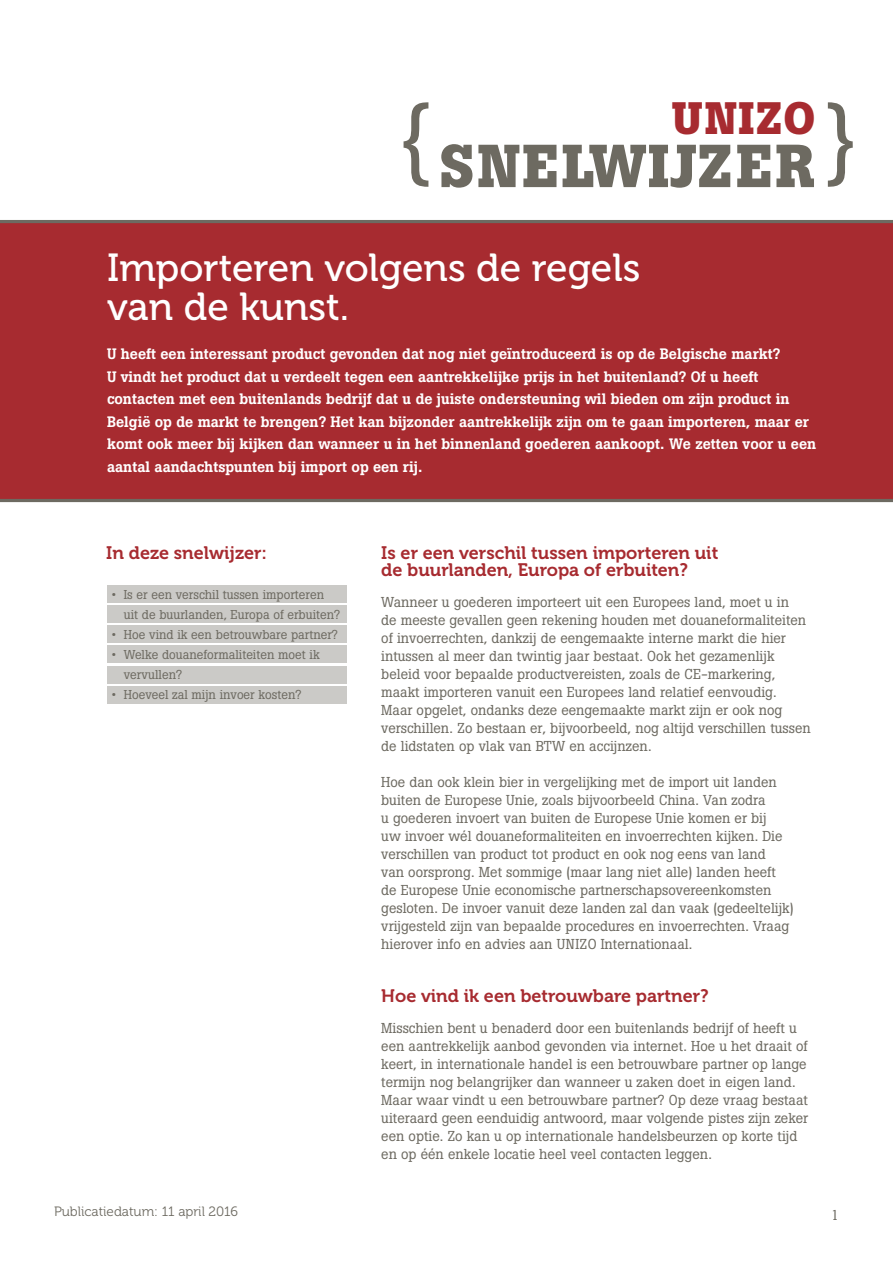
<style>
.page{position:relative;width:893px;height:1263px;background:#fff}
.page>*{position:absolute;margin:0;border:0;box-sizing:border-box;transform-origin:0 0}
.t1{font:91.95px "Boton";color:#6d6a61}
.t2{font:700 60px "Boton";letter-spacing:.04em;color:#6d6a61}
.t3{font:700 45px "Boton";letter-spacing:.03em;color:#a72b30}
.t4{font:39px "Museo 500";color:#fff}
.t5{font:18px "Museo 700";color:#a72b30}
.t6{font:500 15px/22.5px "Boton";color:#fff}
.t7{font:14.25px/18px "Boton";color:#6d6a61}
.t8{font:13.5px "Museo 300";color:#6d6a61}
.t9{font:12.75px "Boton";color:#6d6a61}
</style>
<div class="page">
<div style="left:0;top:222px;width:893px;height:277px;background:#a72b30"></div>
<hr style="left:0;top:220px;width:893px;height:3px;background:#6d6a61">
<hr style="left:0;top:499px;width:893px;height:3px;background:#6d6a61">
<div style="left:107px;top:585px;width:239px;height:18px;background:#cbcac7"></div>
<div style="left:107px;top:605px;width:239px;height:18px;background:#cbcac7"></div>
<div style="left:107px;top:666px;width:239px;height:17px;background:#cbcac7"></div>
<div style="left:107px;top:646px;width:239px;height:17px;background:#cbcac7"></div>
<div style="left:107px;top:686px;width:239px;height:17px;background:#cbcac7"></div>
<div style="left:107px;top:626px;width:239px;height:17px;background:#cbcac7"></div>
<p class="t1" style="left:398px;top:81px;width:34px">{</p>
<p class="t3" style="left:672px;top:91px;width:145px">UNIZO</p>
<p class="t2" style="left:439px;top:131px;width:378px">SNELWIJZER</p>
<p class="t1" style="left:823px;top:81px;width:34px">}</p>
<p class="t4" style="left:107px;top:246px;width:535px">Importeren volgens de regels</p>
<p class="t4" style="left:107px;top:285px;width:244px">van de kunst.</p>
<p class="t6" style="left:107px;top:343px;width:675px">U heeft een interessant product gevonden dat nog niet geïntroduceerd is op de Belgische markt?</p>
<p class="t6" style="left:107px;top:365px;width:711px">U vindt het product dat u verdeelt tegen een aantrekkelijke prijs in het buitenland? Of u heeft contacten met een buitenlands bedrijf dat u de juiste ondersteuning wil bieden om zijn product in België op de markt te brengen? Het kan bijzonder aantrekkelijk zijn om te gaan importeren, maar er komt ook meer bij kijken dan wanneer u in het binnenland goederen aankoopt. We zetten voor u een aantal aandachtspunten bij import op een rij.</p>
<p class="t5" style="left:106px;top:542px;width:162px">In deze snelwijzer:</p>
<p class="t9" style="left:112px;top:587px;width:214px">• Is er een verschil tussen importeren</p>
<p class="t9" style="left:124px;top:607px;width:218px">uit de buurlanden, Europa of erbuiten?</p>
<p class="t9" style="left:112px;top:627px;width:228px">• Hoe vind ik een betrouwbare partner?</p>
<p class="t9" style="left:112px;top:647px;width:209px">• Welke douaneformaliteiten moet ik</p>
<p class="t9" style="left:112px;top:687px;width:191px">• Hoeveel zal mijn invoer kosten?</p>
<p class="t9" style="left:124px;top:667px;width:60px">vervullen?</p>
<p class="t5" style="left:381px;top:542px;width:339px">Is er een verschil tussen importeren uit</p>
<p class="t5" style="left:381px;top:559px;width:308px">de buurlanden, Europa of erbuiten?</p>
<p class="t7" style="left:381px;top:592px;width:431px">Wanneer u goederen importeert uit een Europees land, moet u in<br>de meeste gevallen geen rekening houden met douaneformaliteiten of invoerrechten, dankzij de eengemaakte interne markt die hier intussen al meer dan twintig jaar bestaat. Ook het gezamenlijk beleid voor bepaalde productvereisten, zoals de CE-markering, maakt importeren vanuit een Europees land relatief eenvoudig.<br>Maar opgelet, ondanks deze eengemaakte markt zijn er ook nog verschillen. Zo bestaan er, bijvoorbeeld, nog altijd verschillen tussen de lidstaten op vlak van BTW en accijnzen.</p>
<p class="t7" style="left:381px;top:772px;width:414px">Hoe dan ook klein bier in vergelijking met de import uit landen buiten de Europese Unie, zoals bijvoorbeeld China. Van zodra<br>u goederen invoert van buiten de Europese Unie komen er bij<br>uw invoer wél douaneformaliteiten en invoerrechten kijken. Die verschillen van product tot product en ook nog eens van land<br>van oorsprong. Met sommige (maar lang niet alle) landen heeft de Europese Unie economische partnerschapsovereenkomsten gesloten. De invoer vanuit deze landen zal dan vaak (gedeeltelijk) vrijgesteld zijn van bepaalde procedures en invoerrechten. Vraag hierover info en advies aan UNIZO Internationaal.</p>
<p class="t5" style="left:381px;top:985px;width:329px">Hoe vind ik een betrouwbare partner?</p>
<p class="t7" style="left:381px;top:1018px;width:428px">Misschien bent u benaderd door een buitenlands bedrijf of heeft u een aantrekkelijk aanbod gevonden via internet. Hoe u het draait of keert, in internationale handel is een betrouwbare partner op lange termijn nog belangrijker dan wanneer u zaken doet in eigen land.<br>Maar waar vindt u een betrouwbare partner? Op deze vraag bestaat uiteraard geen eenduidig antwoord, maar volgende pistes zijn zeker een optie. Zo kan u op internationale handelsbeurzen op korte tijd en op één enkele locatie heel veel contacten leggen.</p>
<p class="t8" style="left:54px;top:1204px;width:185px">Publicatiedatum: 11 april 2016</p>
<p class="t7" style="left:831px;top:1205px;width:10px">1</p>
</div>
